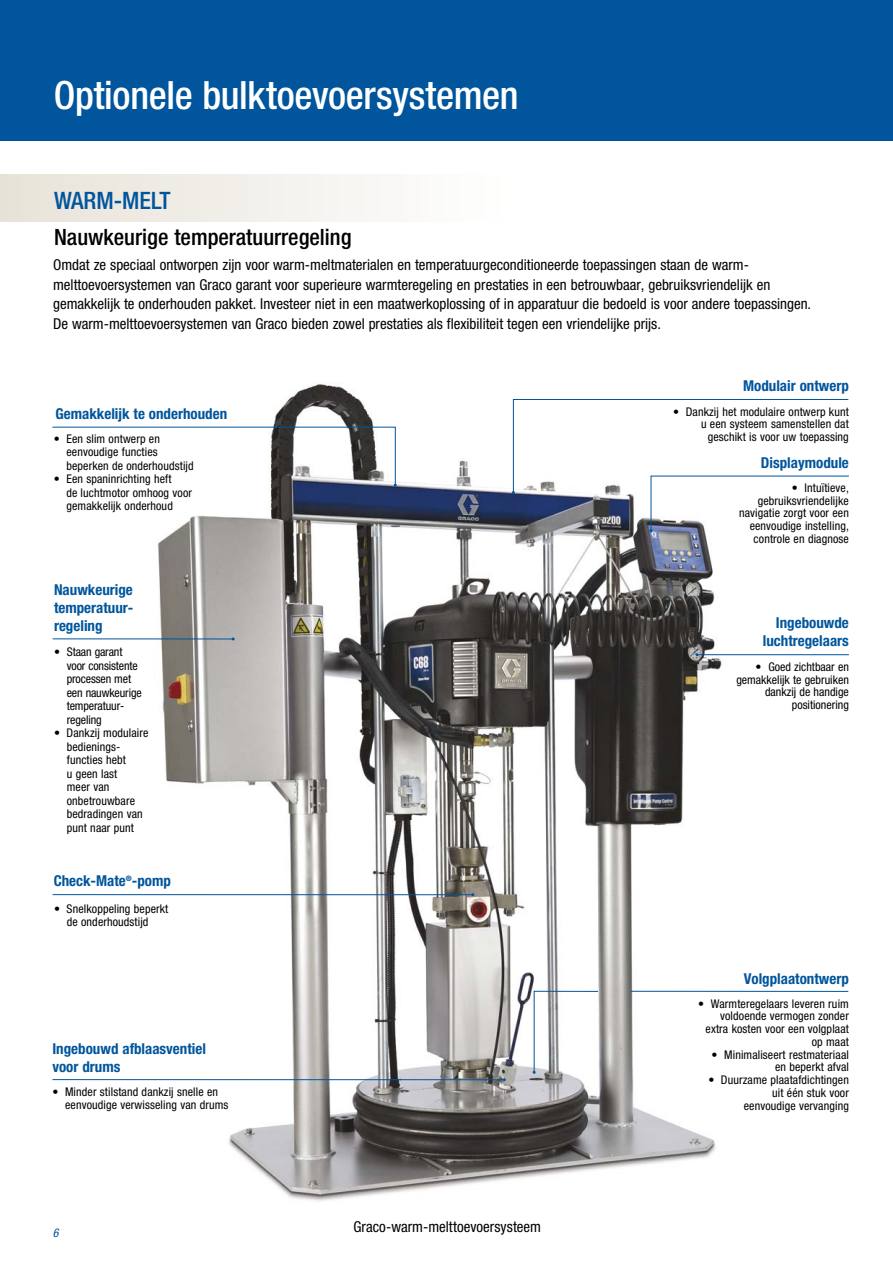
<style>
.page{position:relative;width:893px;height:1263px;background:#fff}
.page>*{position:absolute;margin:0;border:0;box-sizing:border-box;transform-origin:0 0}
.t1{font:500 condensed 39px "Helvetica Neue LT Std";letter-spacing:-.01em;color:#fff}
.t2{font:500 condensed 24px "Helvetica Neue LT Std";color:#00559c}
.t3{font:500 condensed 22.5px "Helvetica Neue LT Std";color:#000}
.t4{font:condensed 15px/19.5px "Helvetica Neue LT Std";color:#000}
.t5{font:700 condensed 15px/18px "Helvetica Neue LT Std";color:#00559c;text-align:right}
.t6{font:condensed 12px/12.8px "Helvetica Neue LT Std";letter-spacing:.01em;color:#000;text-align:right}
.t7{font:condensed 12px/13.5px "Helvetica Neue LT Std";letter-spacing:-.01em;color:#000}
.t8{font:italic condensed 12px "Helvetica Neue LT Std";color:#00559c}
</style>
<div class="page">
<div style="left:0;top:0;width:893px;height:140px;background:#00559c"></div>
<div style="left:0;top:174px;width:510px;height:47px;background:linear-gradient(to right,#e8e3d8,#fffffe)"></div>
<img style="left:119px;top:383px;width:648px;height:819px">
<hr style="left:697px;top:654px;width:152px;height:1px;background:#00559c">
<hr style="left:631px;top:991px;width:217px;height:1px;background:#00559c">
<hr style="left:53px;top:638px;width:180px;height:1px;background:#00559c">
<hr style="left:53px;top:894px;width:420px;height:1px;background:#00559c">
<hr style="left:52px;top:1079px;width:452px;height:1px;background:#00559c">
<svg style="left:533px;top:990px;width:66px;height:84px"></svg>
<svg style="left:512px;top:399px;width:337px;height:133px"></svg>
<svg style="left:52px;top:426px;width:345px;height:61px"></svg>
<h1 class="t1" style="left:54px;top:81px;width:466px">Optionele bulktoevoersystemen</h1>
<h2 class="t2" style="left:54px;top:191px;width:118px">WARM-MELT</h2>
<h3 class="t3" style="left:54px;top:229px;width:299px">Nauwkeurige temperatuurregeling</h3>
<p class="t4" style="left:53px;top:257px;width:760px">Omdat ze speciaal ontworpen zijn voor warm-meltmaterialen en temperatuurgeconditioneerde toepassingen staan de warm&shy;melttoevoersystemen van Graco garant voor superieure warmteregeling en prestaties in een betrouwbaar, gebruiksvriendelijk en gemakkelijk te onderhouden pakket. Investeer niet in een maatwerkoplossing of in apparatuur die bedoeld is voor andere toepassingen.<br>De warm-melttoevoersystemen van Graco bieden zowel prestaties als flexibiliteit tegen een vriendelijke prijs.</p>
<p class="t5" style="left:56px;top:407px;width:173px">Gemakkelijk te onderhouden</p>
<p class="t6" style="left:66px;top:433px;width:129px;line-height:13.5px;text-align:left;text-indent:-13px">• Een slim ontwerp en eenvoudige functies beperken de onderhoudstijd</p>
<p class="t6" style="left:66px;top:473px;width:127px;line-height:13.5px;text-align:left;text-indent:-13px">• Een spaninrichting heft<br>de luchtmotor omhoog voor gemakkelijk onderhoud</p>
<p class="t5" style="left:54px;top:582px;width:81px;text-align:justify">Nauwkeurige temperatuur&shy;regeling</p>
<p class="t7" style="left:67px;top:646px;width:77px;text-indent:-13px">• Staan garant voor consistente processen met een nauwkeurige temperatuur&shy;regeling</p>
<p class="t6" style="left:67px;top:727px;width:83px;line-height:13.5px;text-align:left;text-indent:-13px">• Dankzij modulaire bedienings&shy;functies hebt<br>u geen last<br>meer van onbetrouwbare bedradingen van punt naar punt</p>
<p class="t5" style="left:54px;top:873px;width:119px">Check-Mate<sup>®</sup>-pomp</p>
<p class="t6" style="left:54px;top:903px;width:116px;line-height:13.5px;text-align:center">• Snelkoppeling beperkt de onderhoudstijd</p>
<p class="t5" style="left:52px;top:1042px;width:155px;text-align:left">Ingebouwd afblaasventiel voor drums</p>
<p class="t6" style="left:65px;top:1086px;width:165px;text-align:left;text-indent:-13px">• Minder stilstand dankzij snelle en eenvoudige verwisseling van drums</p>
<p class="t8" style="left:53px;top:1228px;width:7px">6</p>
<p class="t4" style="left:353px;top:1219px;width:189px">Graco-warm-melttoevoersysteem</p>
<p class="t5" style="left:743px;top:378px;width:107px">Modulair ontwerp</p>
<p class="t6" style="left:673px;top:406px;width:177px">• Dankzij het modulaire ontwerp kunt u een systeem samenstellen dat geschikt is voor uw toepassing</p>
<p class="t6" style="left:739px;top:483px;width:111px">• Intuïtieve, gebruiksvriendelijke navigatie zorgt voor een eenvoudige instelling, controle en diagnose</p>
<p class="t5" style="left:761px;top:456px;width:89px">Displaymodule</p>
<p class="t5" style="left:763px;top:615px;width:88px">Ingebouwde luchtregelaars</p>
<p class="t6" style="left:736px;top:662px;width:114px">• Goed zichtbaar en gemakkelijk te gebruiken dankzij de handige positionering</p>
<p class="t5" style="left:744px;top:971px;width:107px">Volgplaatontwerp</p>
<p class="t6" style="left:698px;top:998px;width:152px">• Warmteregelaars leveren ruim voldoende vermogen zonder extra kosten voor een volgplaat op maat</p>
<p class="t6" style="left:712px;top:1049px;width:139px">• Minimaliseert restmateriaal en beperkt afval</p>
<p class="t6" style="left:708px;top:1075px;width:142px">• Duurzame plaatafdichtingen uit één stuk voor<br>eenvoudige vervanging</p>
</div>
